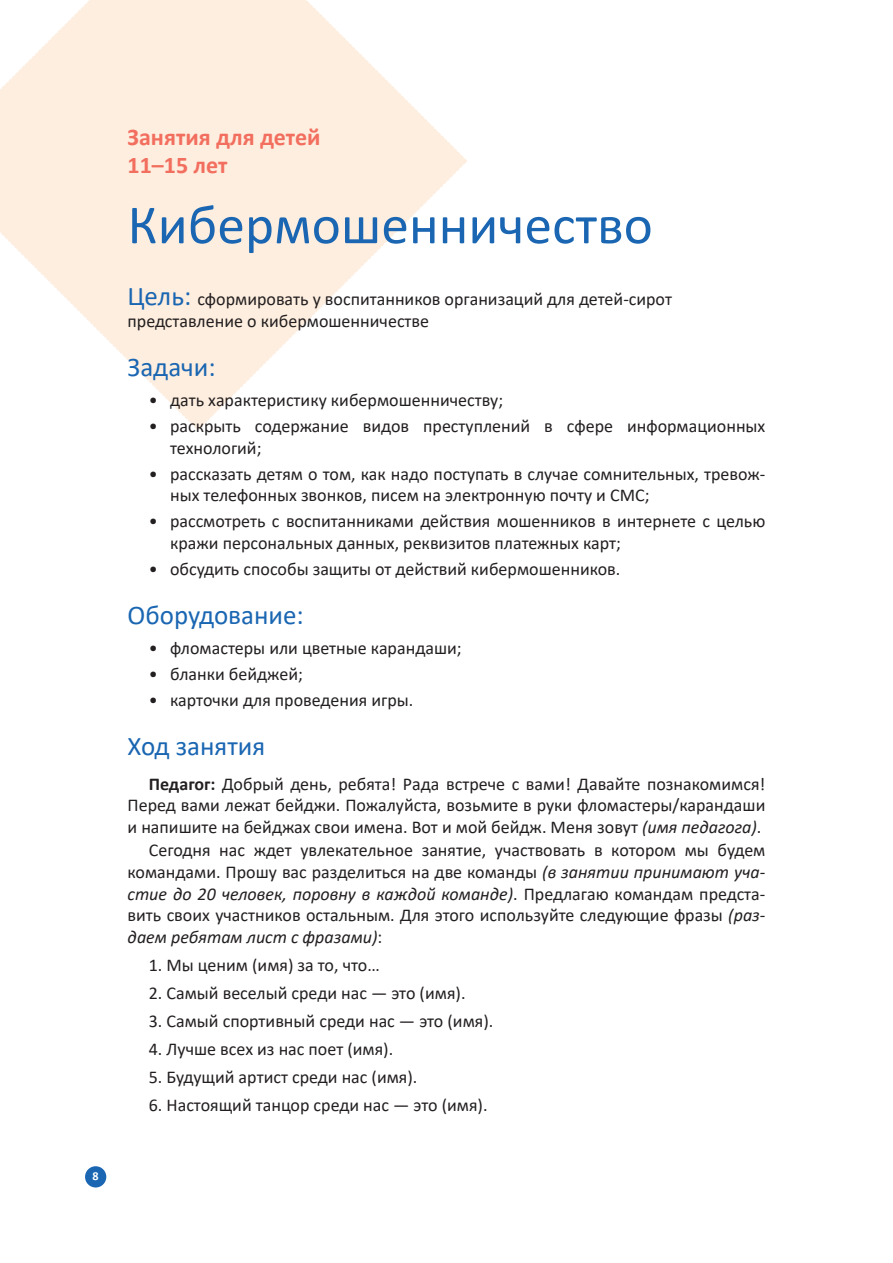
<style>
.page{position:relative;width:893px;height:1263px;background:#fff}
.page>*{position:absolute;margin:0;border:0;box-sizing:border-box;transform-origin:0 0}
.t1{font:55.5px "Calibri";color:#1a66b2}
.t2{font:27px "Calibri";color:#1a66b2}
.t3{font:700 24px/28.8px "Calibri";color:#f26e5e}
.t4{font:18px/21.6px "Calibri";color:#231f20}
.t5{font:700 12.15px "Calibri";color:#fff}
.s1{font-size:27px;color:#1a66b2}
.s2{font-weight:700}
.s3{font-style:italic}
</style>
<div class="page">
<div style="left:85px;top:1166px;width:21px;height:21px;background:#1a66b2;border-radius:50%"></div>
<svg style="left:0;top:162px;width:199px;height:268px"></svg>
<svg style="left:199px;top:162px;width:267px;height:267px"></svg>
<svg style="left:0;top:0;width:467px;height:162px"></svg>
<p class="t5" style="left:93px;top:1168px;width:8px">8</p>
<h3 class="t3" style="left:128px;top:122px;width:194px">Занятия для детей<br>11–15 лет</h3>
<h1 class="t1" style="left:128px;top:186px;width:527px">Кибермошенничество</h1>
<p class="t4" style="left:128px;top:288px;width:546px"><span class="s1">Цель:</span> cформировать у воспитанников организаций для детей-сирот представление о кибермошенничестве</p>
<h2 class="t2" style="left:128px;top:348px;width:90px">Задачи:</h2>
<p class="t4" style="left:149px;top:389px;width:356px">• дать характеристику кибермошенничеству;</p>
<p class="t4" style="left:170px;top:415px;width:597px;text-indent:-21px">• раскрыть содержание видов преступлений в сфере информационных технологий;</p>
<p class="t4" style="left:170px;top:462px;width:596px;text-indent:-21px">• рассказать детям о том, как надо поступать в случае сомнительных, тревож&shy;ных телефонных звонков, писем на электронную почту и СМС;</p>
<p class="t4" style="left:170px;top:510px;width:597px;text-indent:-21px">• рассмотреть с воспитанниками действия мошенников в интернете с целью кражи персональных данных, реквизитов платежных карт;</p>
<p class="t4" style="left:149px;top:557px;width:473px">• обсудить способы защиты от действий кибермошенников.</p>
<h2 class="t2" style="left:128px;top:596px;width:178px">Оборудование:</h2>
<p class="t4" style="left:149px;top:637px;width:314px">• фломастеры или цветные карандаши;</p>
<p class="t4" style="left:149px;top:663px;width:156px">• бланки бейджей;</p>
<p class="t4" style="left:149px;top:688px;width:266px">• карточки для проведения игры.</p>
<h2 class="t2" style="left:128px;top:727px;width:139px">Ход занятия</h2>
<p class="t4" style="left:128px;top:772px;width:639px;text-align:justify;text-indent:21px"><span class="s2">Педагог:</span> Добрый день, ребята! Рада встрече с вами! Давайте познакомимся!<br>Перед вами лежат бейджи. Пожалуйста, возьмите в руки фломастеры/карандаши и напишите на бейджах свои имена. Вот и мой бейдж. Меня зовут <span class="s3">(имя педагога)</span>.</p>
<p class="t4" style="left:128px;top:839px;width:639px;text-align:justify;text-indent:21px">Сегодня нас ждет увлекательное занятие, участвовать в котором мы будем командами. Прошу вас разделиться на две команды <span class="s3">(в занятии принимают уча&shy;стие до 20 человек, поровну в каждой команде)</span>. Предлагаю командам предста&shy;вить своих участников остальным. Для этого используйте следующие фразы <span class="s3">(раз&shy;даем ребятам лист с фразами)</span>:</p>
<p class="t4" style="left:149px;top:954px;width:232px">1. Мы ценим (имя) за то, что…</p>
<p class="t4" style="left:149px;top:981px;width:318px">2. Самый веселый среди нас — это (имя).</p>
<p class="t4" style="left:149px;top:1009px;width:346px">3. Самый спортивный среди нас — это (имя).</p>
<p class="t4" style="left:149px;top:1037px;width:246px">4. Лучше всех из нас поет (имя).</p>
<p class="t4" style="left:149px;top:1065px;width:270px">5. Будущий артист среди нас (имя).</p>
<p class="t4" style="left:149px;top:1093px;width:340px">6. Настоящий танцор среди нас — это (имя).</p>
</div>
